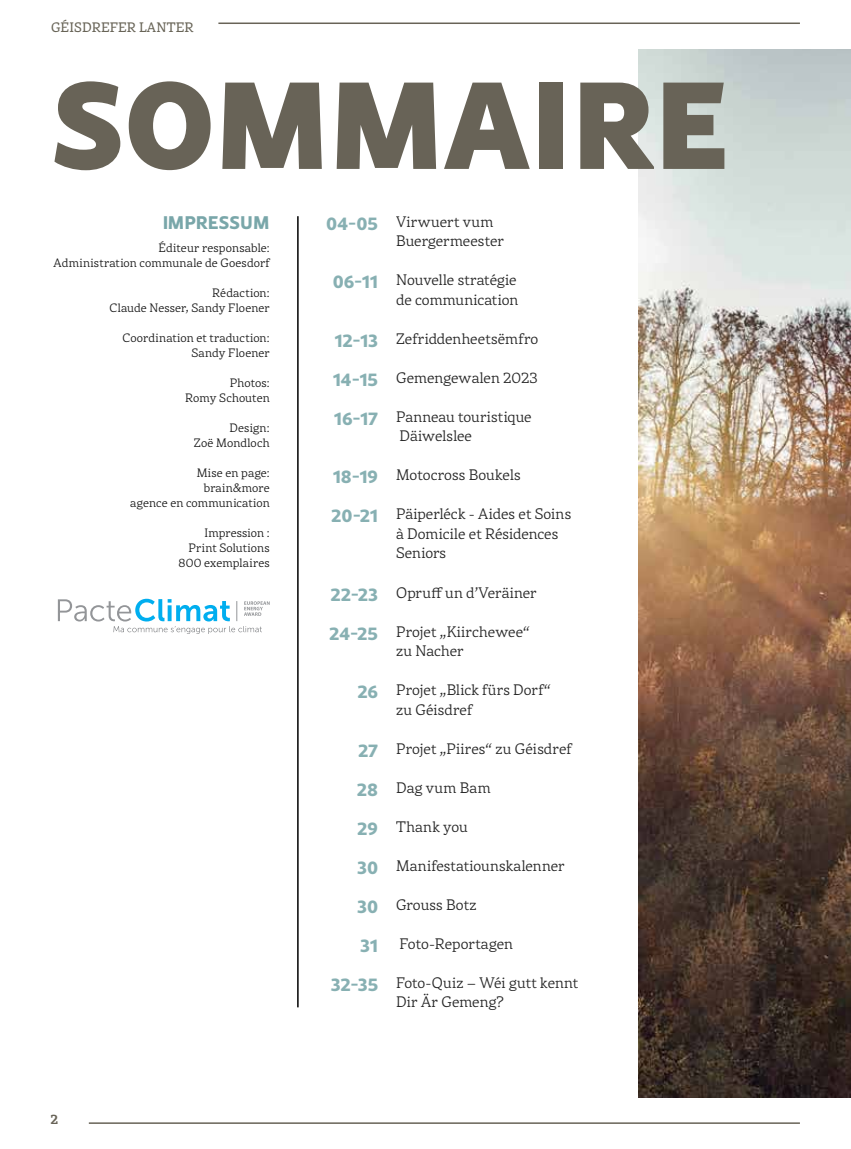
<style>
.page{position:relative;width:851px;height:1149px;background:#fff}
.page>*{position:absolute;margin:0;border:0;box-sizing:border-box;transform-origin:0 0}
.t1{font:900 121.5px "Rival Sans";letter-spacing:.005em;color:#686357}
.t2{font:800 18px/39px "Rival Sans";letter-spacing:-.005em;color:#72a2a5}
.t3{font:300 15px/19.5px "Rival";letter-spacing:.005em;color:#000}
.t4{font:13.5px "Rival";letter-spacing:.01em;color:#686457}
.t5{font:700 13.5px "Rival";color:#686357}
.t6{font:300 12px/15px "Rival";letter-spacing:.015em;color:#000;text-align:right}
</style>
<div class="page">
<hr style="left:218px;top:22px;width:581px;height:2px;background:#686357">
<hr style="left:89px;top:1121px;width:710px;height:2px;background:#686357">
<img style="left:638px;top:50px;width:212px;height:1047px">
<hr style="left:297px;top:216px;width:1px;height:791px;background:#000">
<svg style="left:58px;top:598px;width:211px;height:35px"></svg>
<p class="t4" style="left:51px;top:17px;width:144px">GÉISDREFER LANTER</p>
<h1 class="t1" style="left:52px;top:24px;width:678px">SOMMAIRE</h1>
<p class="t2" style="left:162px;top:202px;width:109px">IMPRESSUM</p>
<p class="t6" style="left:53px;top:240px;width:218px">Éditeur responsable:<br>Administration communale de Goesdorf</p>
<p class="t6" style="left:110px;top:285px;width:161px">Rédaction:<br>Claude Nesser, Sandy Floener</p>
<p class="t6" style="left:122px;top:330px;width:149px">Coordination et traduction:<br>Sandy Floener</p>
<p class="t6" style="left:185px;top:375px;width:86px">Photos:<br>Romy Schouten</p>
<p class="t6" style="left:194px;top:420px;width:77px">Design:<br>Zoë Mondloch</p>
<p class="t6" style="left:130px;top:465px;width:141px">Mise en page: brain&amp;more<br>agence en communication</p>
<p class="t6" style="left:178px;top:525px;width:93px">Impression :<br>Print Solutions<br>800 exemplaires</p>
<p class="t5" style="left:51px;top:1108px;width:9px">2</p>
<p class="t2" style="left:326px;top:202px;width:53px">04-05</p>
<p class="t2" style="left:333px;top:261px;width:47px">06-11</p>
<p class="t2" style="left:333px;top:319px;width:46px;text-align:justify">12-13<br>14-15<br>16-17</p>
<p class="t2" style="left:331px;top:456px;width:48px">18-19<br>20-21</p>
<p class="t2" style="left:329px;top:573px;width:50px">22-23<br>24-25</p>
<p class="t2" style="left:357px;top:670px;width:22px">26</p>
<p class="t2" style="left:331px;top:729px;width:49px;text-align:right">27<br>28<br>29<br>30<br>30<br>31<br>32-35</p>
<p class="t3" style="left:396px;top:211px;width:109px">Virwuert vum<br>Buergermeester</p>
<p class="t3" style="left:396px;top:270px;width:123px">Nouvelle stratégie de communication</p>
<p class="t3" style="left:396px;top:328px;width:144px">Zefriddenheetsëmfro</p>
<p class="t3" style="left:396px;top:367px;width:143px">Gemengewalen 2023</p>
<p class="t3" style="left:396px;top:406px;width:137px">Panneau touristique<br>Däiwelslee</p>
<p class="t3" style="left:396px;top:465px;width:126px">Motocross Boukels</p>
<p class="t3" style="left:396px;top:504px;width:177px">Päiperléck - Aides et Soins à Domicile et Résidences<br>Seniors</p>
<p class="t3" style="left:396px;top:582px;width:142px">Opruff un d’Veräiner</p>
<p class="t3" style="left:396px;top:621px;width:135px">Projet „Kiirchewee“ zu Nacher</p>
<p class="t3" style="left:396px;top:679px;width:156px">Projet „Blick fürs Dorf“ zu Géisdref</p>
<p class="t3" style="left:396px;top:738px;width:177px">Projet „Piires“ zu Géisdref</p>
<p class="t3" style="left:396px;top:777px;width:96px">Dag vum Bam</p>
<p class="t3" style="left:396px;top:816px;width:73px">Thank you</p>
<p class="t3" style="left:396px;top:855px;width:170px">Manifestatiounskalenner</p>
<p class="t3" style="left:396px;top:894px;width:82px">Grouss Botz</p>
<p class="t3" style="left:399px;top:933px;width:115px">Foto-Reportagen</p>
<p class="t3" style="left:396px;top:972px;width:183px">Foto-Quiz – Wéi gutt kennt<br>Dir Är Gemeng?</p>
</div>
